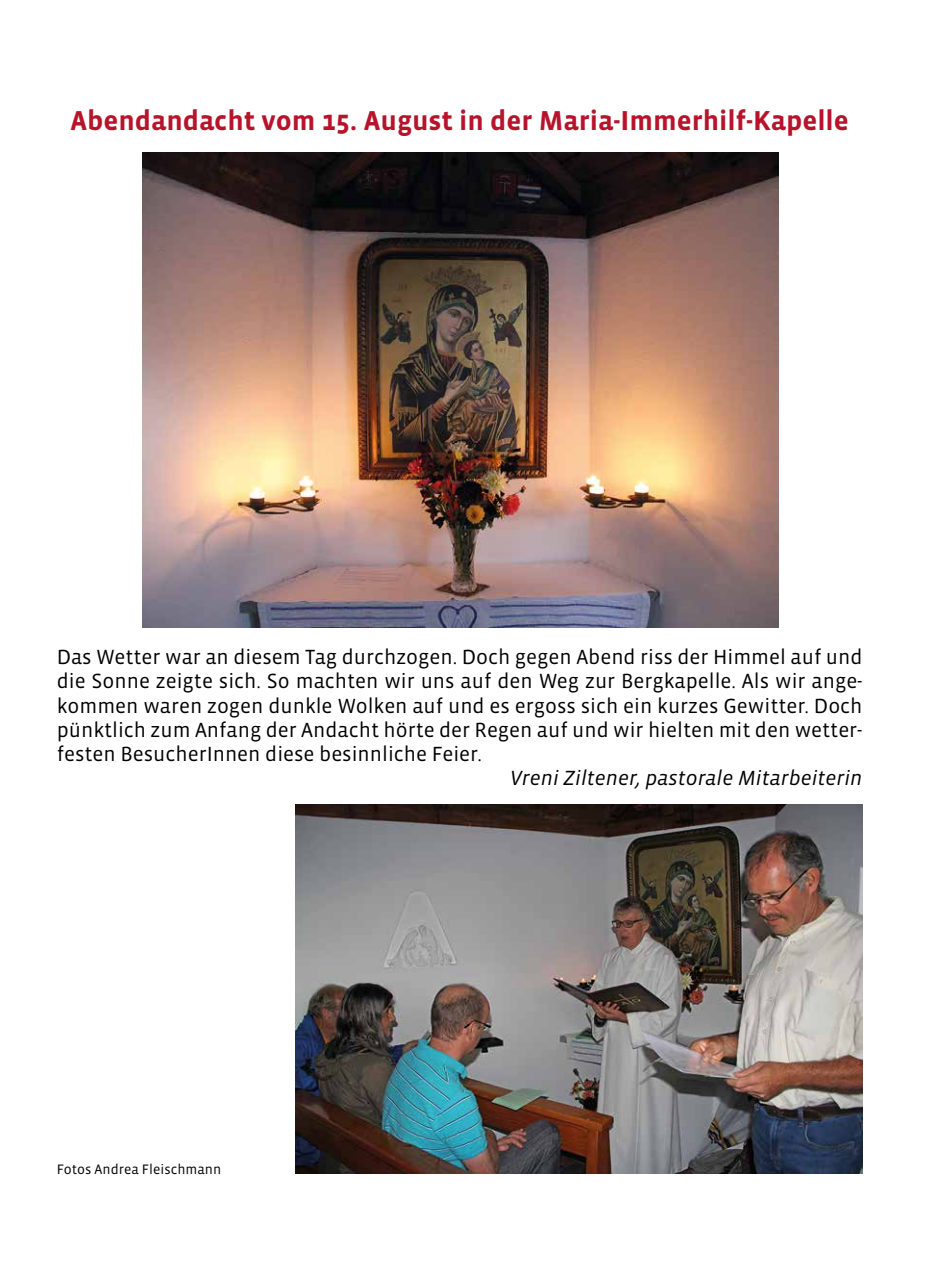
<style>
.page{position:relative;width:942px;height:1276px;background:#fff}
.page>*{position:absolute;margin:0;border:0;box-sizing:border-box;transform-origin:0 0}
.t1{font:700 28px "Vista Sans";color:#b7142c}
.t2{font:21px/24.2px "Vista Sans";color:#000;text-align:justify}
.t3{font:italic 21px "Vista Sans";color:#000}
.t4{font:14px "Vista Sans";color:#000}
</style>
<div class="page">
<img style="left:143px;top:153px;width:634px;height:474px">
<img style="left:295px;top:804px;width:567px;height:370px">
<h1 class="t1" style="left:70px;top:106px;width:779px">Abendandacht vom 15. August in der Maria-Immerhilf-Kapelle</h1>
<p class="t2" style="left:57px;top:645px;width:807px">Das Wetter war an diesem Tag durchzogen. Doch gegen Abend riss der Himmel auf und die Sonne zeigte sich. So machten wir uns auf den Weg zur Bergkapelle. Als wir ange&shy;kommen waren zogen dunkle Wolken auf und es ergoss sich ein kurzes Gewitter. Doch pünktlich zum Anfang der Andacht hörte der Regen auf und wir hielten mit den wetter&shy;festen BesucherInnen diese besinnliche Feier.</p>
<p class="t3" style="left:509px;top:767px;width:354px">Vreni Ziltener, pastorale Mitarbeiterin</p>
<p class="t4" style="left:57px;top:1162px;width:166px">Fotos Andrea Fleischmann</p>
</div>
